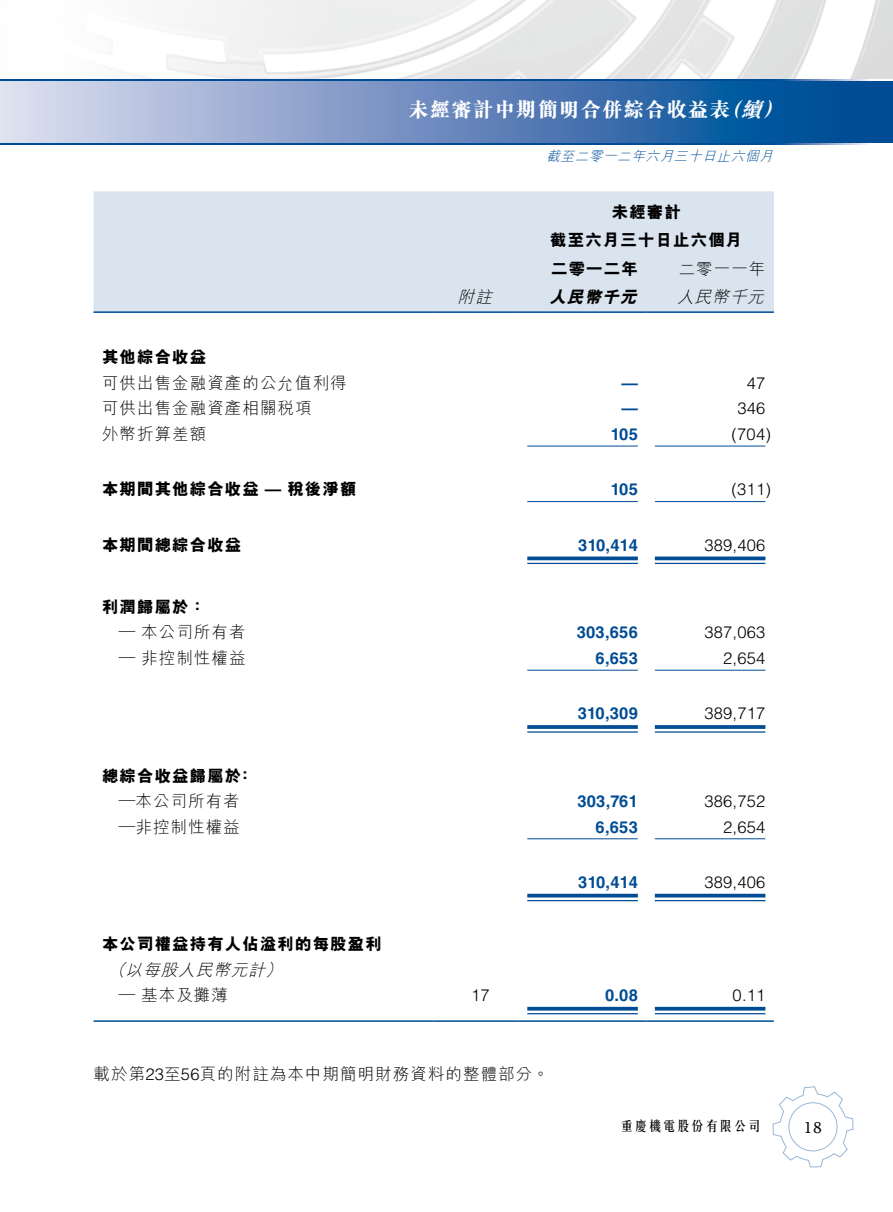
<style>
.page{position:relative;width:893px;height:1212px;background:#fff}
.page>*{position:absolute;margin:0;border:0;box-sizing:border-box;transform-origin:0 0}
.Subhead_1{font:800 20.25px "M Sung HK";letter-spacing:.06em;color:#fff}
.Subhead_1-2{font:italic 800 20.25px "M Sung HK";color:#fff}
.Body_text{font:300 16.5px "M Hei HK";letter-spacing:.065em;color:#000}
.Body_text-2{font:800 16.5px "M Hei HK";letter-spacing:.065em;color:#000}
.Body_text-3{font:300 16.5px "Helvetica LT Std";letter-spacing:.015em;color:#000}
.Body_text-4{font:700 16.5px "Helvetica LT Std";letter-spacing:.015em;color:#004c95}
.Body_text-5{font:italic 300 16.5px "M Hei HK";color:#000}
.Body_text-6{font:italic 800 16.5px "M Hei HK";color:#000}
.t1{font:15px "Lucida Std";color:#000}
.t2{font:italic 300 13.5px "M Hei HK";color:#004c95}
.t3{font:500 13.5px "C Song 3 HK";letter-spacing:.05em;color:#000}
.s1{font-family:"Helvetica LT Std";font-weight:700}
.s2{font-family:"Helvetica LT Std"}
</style>
<div class="page">
<img style="left:130px;top:0;width:763px;height:79px">
<svg style="left:0;top:143px;width:868px;height:2px;background:#0d549a"></svg>
<svg style="left:0;top:79px;width:868px;height:2px;background:#0d549a"></svg>
<svg style="left:0;top:81px;width:893px;height:62px;background:#668cbe"></svg>
<svg style="left:772px;top:1086px;width:82px;height:82px"></svg>
<div style="left:94px;top:191px;width:680px;height:120px;background:#d9e4ef"></div>
<hr style="left:94px;top:311px;width:340px;height:2px;background:#004c95">
<hr style="left:434px;top:311px;width:85px;height:2px;background:#004c95">
<hr style="left:519px;top:311px;width:127px;height:2px;background:#004c95">
<hr style="left:646px;top:311px;width:128px;height:2px;background:#004c95">
<hr style="left:527px;top:446px;width:111px;height:1px;background:#004c95">
<hr style="left:655px;top:446px;width:110px;height:1px;background:#004c95">
<hr style="left:527px;top:501px;width:111px;height:1px;background:#004c95">
<hr style="left:655px;top:501px;width:110px;height:1px;background:#004c95">
<svg style="left:527px;top:556px;width:111px;height:4px"></svg>
<hr style="left:527px;top:563px;width:111px;height:1px;background:#004c95">
<svg style="left:655px;top:556px;width:110px;height:4px"></svg>
<hr style="left:655px;top:563px;width:110px;height:1px;background:#004c95">
<hr style="left:527px;top:670px;width:111px;height:1px;background:#004c95">
<hr style="left:655px;top:670px;width:110px;height:1px;background:#004c95">
<svg style="left:527px;top:725px;width:111px;height:4px"></svg>
<hr style="left:527px;top:731px;width:111px;height:2px;background:#004c95">
<svg style="left:655px;top:725px;width:110px;height:4px"></svg>
<hr style="left:655px;top:731px;width:110px;height:2px;background:#004c95">
<hr style="left:527px;top:838px;width:111px;height:1px;background:#004c95">
<hr style="left:655px;top:838px;width:110px;height:1px;background:#004c95">
<hr style="left:527px;top:894px;width:111px;height:3px;background:#004c95">
<hr style="left:527px;top:900px;width:111px;height:1px;background:#004c95">
<hr style="left:655px;top:894px;width:110px;height:3px;background:#004c95">
<hr style="left:655px;top:900px;width:110px;height:1px;background:#004c95">
<hr style="left:527px;top:1007px;width:111px;height:3px;background:#004c95">
<hr style="left:527px;top:1013px;width:111px;height:1px;background:#004c95">
<hr style="left:655px;top:1007px;width:110px;height:3px;background:#004c95">
<hr style="left:655px;top:1013px;width:110px;height:1px;background:#004c95">
<hr style="left:94px;top:1020px;width:340px;height:2px;background:#004c95">
<hr style="left:434px;top:1020px;width:85px;height:2px;background:#004c95">
<hr style="left:519px;top:1020px;width:127px;height:2px;background:#004c95">
<hr style="left:646px;top:1020px;width:128px;height:2px;background:#004c95">
<p class="Subhead_1" style="left:409px;top:99px;width:323px">未經審計中期簡明合併綜合收益表</p>
<p class="Subhead_1-2" style="left:741px;top:99px;width:27px">續</p>
<p class="Subhead_1-2" style="left:721px;top:99px;width:27px">（</p>
<p class="Subhead_1-2" style="left:762px;top:99px;width:27px">(</p>
<p class="t2" style="left:546px;top:149px;width:231px">截至二零一二年六月三十日止六個月</p>
<p class="Body_text-2" style="left:102px;top:349px;width:106px">其他綜合收益</p>
<p class="Body_text" style="left:102px;top:374px;width:246px">可供出售金融資產的公允值利得</p>
<p class="Body_text" style="left:102px;top:400px;width:211px">可供出售金融資產相關稅項</p>
<p class="Body_text" style="left:102px;top:425px;width:106px">外幣折算差額</p>
<p class="Body_text-2" style="left:102px;top:481px;width:256px">本期間其他綜合收益 <span class="s1">—</span> 稅後淨額</p>
<p class="Body_text-2" style="left:102px;top:536px;width:141px">本期間總綜合收益</p>
<p class="Body_text-2" style="left:102px;top:599px;width:105px">利潤歸屬於：</p>
<p class="Body_text" style="left:119px;top:624px;width:128px">— 本公司所有者</p>
<p class="Body_text" style="left:119px;top:649px;width:128px">— 非控制性權益</p>
<p class="Body_text-2" style="left:102px;top:767px;width:158px">總綜合收益歸屬於﹕</p>
<p class="Body_text" style="left:119px;top:792px;width:123px">—本公司所有者</p>
<p class="Body_text" style="left:119px;top:818px;width:123px">—非控制性權益</p>
<p class="Body_text-2" style="left:102px;top:936px;width:281px">本公司權益持有人佔溢利的每股盈利</p>
<p class="Body_text-5" style="left:265px;top:961px;width:22px">(</p>
<p class="Body_text-5" style="left:109px;top:961px;width:22px">（</p>
<p class="Body_text-5" style="left:126px;top:961px;width:145px">以每股人民幣元計</p>
<p class="Body_text" style="left:119px;top:987px;width:111px">— 基本及攤薄</p>
<p class="Body_text-5" style="left:458px;top:289px;width:40px">附註</p>
<p class="Body_text-3" style="left:471px;top:985px;width:20px">17</p>
<p class="Body_text-2" style="left:612px;top:203px;width:71px">未經審計</p>
<p class="Body_text-2" style="left:550px;top:232px;width:194px">截至六月三十日止六個月</p>
<p class="Body_text" style="left:679px;top:260px;width:88px">二零一一年</p>
<p class="Body_text-2" style="left:551px;top:260px;width:88px">二零一二年</p>
<p class="Body_text-6" style="left:549px;top:289px;width:93px">人民幣千元</p>
<p class="Body_text-5" style="left:677px;top:289px;width:93px">人民幣千元</p>
<p class="Body_text-4" style="left:621px;top:373px;width:18px">—</p>
<p class="Body_text-3" style="left:747px;top:373px;width:20px">47</p>
<p class="Body_text-4" style="left:621px;top:398px;width:18px">—</p>
<p class="Body_text-3" style="left:737px;top:398px;width:29px">346</p>
<p class="Body_text-4" style="left:611px;top:424px;width:29px">105</p>
<p class="Body_text-3" style="left:731px;top:424px;width:41px">)704(</p>
<p class="Body_text-4" style="left:611px;top:479px;width:29px">105</p>
<p class="Body_text-3" style="left:731px;top:479px;width:41px">)311(</p>
<p class="Body_text-4" style="left:578px;top:535px;width:61px">310,414</p>
<p class="Body_text-3" style="left:704px;top:535px;width:63px">389,406</p>
<p class="Body_text-4" style="left:577px;top:622px;width:63px">303,656</p>
<p class="Body_text-3" style="left:704px;top:622px;width:63px">387,063</p>
<p class="Body_text-4" style="left:596px;top:648px;width:44px">6,653</p>
<p class="Body_text-3" style="left:723px;top:648px;width:44px">2,654</p>
<p class="Body_text-4" style="left:578px;top:703px;width:62px">310,309</p>
<p class="Body_text-3" style="left:704px;top:703px;width:63px">389,717</p>
<p class="Body_text-4" style="left:577px;top:791px;width:62px">303,761</p>
<p class="Body_text-3" style="left:704px;top:791px;width:63px">386,752</p>
<p class="Body_text-4" style="left:596px;top:817px;width:44px">6,653</p>
<p class="Body_text-3" style="left:723px;top:816px;width:44px">2,654</p>
<p class="Body_text-4" style="left:578px;top:872px;width:61px">310,414</p>
<p class="Body_text-3" style="left:704px;top:872px;width:63px">389,406</p>
<p class="Body_text-4" style="left:605px;top:985px;width:34px">0.08</p>
<p class="Body_text-3" style="left:733px;top:985px;width:34px">0.11</p>
<p class="Body_text" style="left:94px;top:1065px;width:457px">載於第<span class="s2">23</span>至<span class="s2">56</span>頁的附註為本中期簡明財務資料的整體部分。</p>
<p class="t3" style="left:620px;top:1119px;width:143px">重慶機電股份有限公司</p>
<p class="t1" style="left:803px;top:1118px;width:20px">18</p>
</div>
